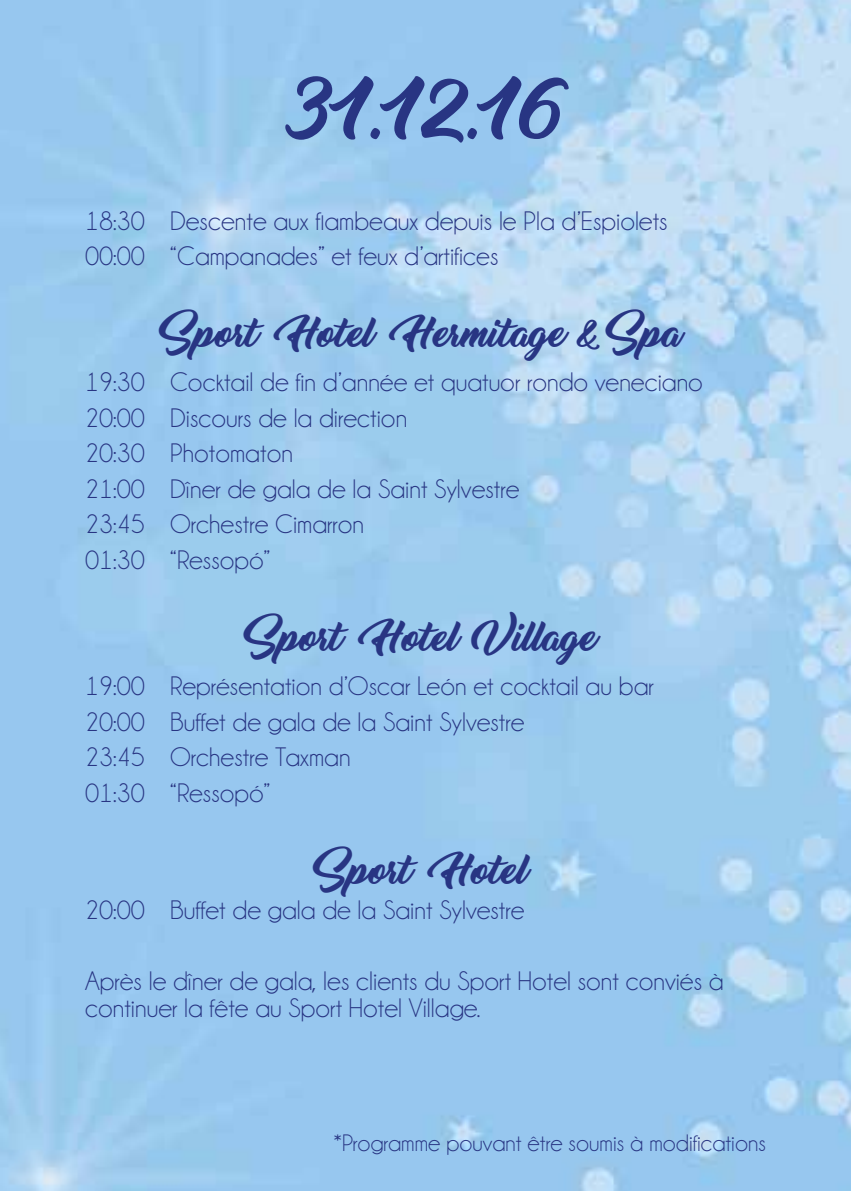
<style>
.page{position:relative;width:851px;height:1191px;background:#fff}
.page>*{position:absolute;margin:0;border:0;box-sizing:border-box;transform-origin:0 0}
.t1{font:72px "Thinking Of Betty";color:#283583}
.t2{font:33px "Thinking Of Betty";letter-spacing:-.05em;color:#283583}
.t3{font:27px/35.4px "Champagne&Limousines";color:#283583}
.t4{font:24px "Champagne&Limousines";color:#283583}
</style>
<div class="page">
<h1 class="t1" style="left:286px;top:72px;width:280px">31.12.16</h1>
<p class="t3" style="left:85px;top:203px;width:584px">18:30 Descente aux flambeaux depuis le Pla d’Espiolets<br>00:00 “Campanades” et feux d’artifices</p>
<p class="t2" style="left:166px;top:316px;width:518px">Sport Hotel Hermitage &amp; Spa</p>
<p class="t3" style="left:85px;top:365px;width:619px">19:30 Cocktail de fin d’année et quatuor rondo veneciano<br>20:00 Discours de la direction<br>20:30 Photomaton<br>21:00 Dîner de gala de la Saint Sylvestre<br>23:45 Orchestre Cimarron<br>01:30 “Ressopó”</p>
<p class="t2" style="left:251px;top:620px;width:349px">Sport Hotel Village</p>
<p class="t3" style="left:85px;top:668px;width:570px">19:00 Représentation d’Oscar León et cocktail au bar 20:00 Buffet de gala de la Saint Sylvestre<br>23:45 Orchestre Taxman<br>01:30 “Ressopó”</p>
<p class="t2" style="left:320px;top:853px;width:211px">Sport Hotel</p>
<p class="t3" style="left:85px;top:893px;width:441px">20:00 Buffet de gala de la Saint Sylvestre</p>
<p class="t3" style="left:85px;top:968px;width:640px;line-height:27px">Après le dîner de gala, les clients du Sport Hotel sont conviés à continuer la fête au Sport Hotel Village.</p>
<p class="t4" style="left:333px;top:1131px;width:434px">*Programme pouvant être soumis à modifications</p>
</div>
